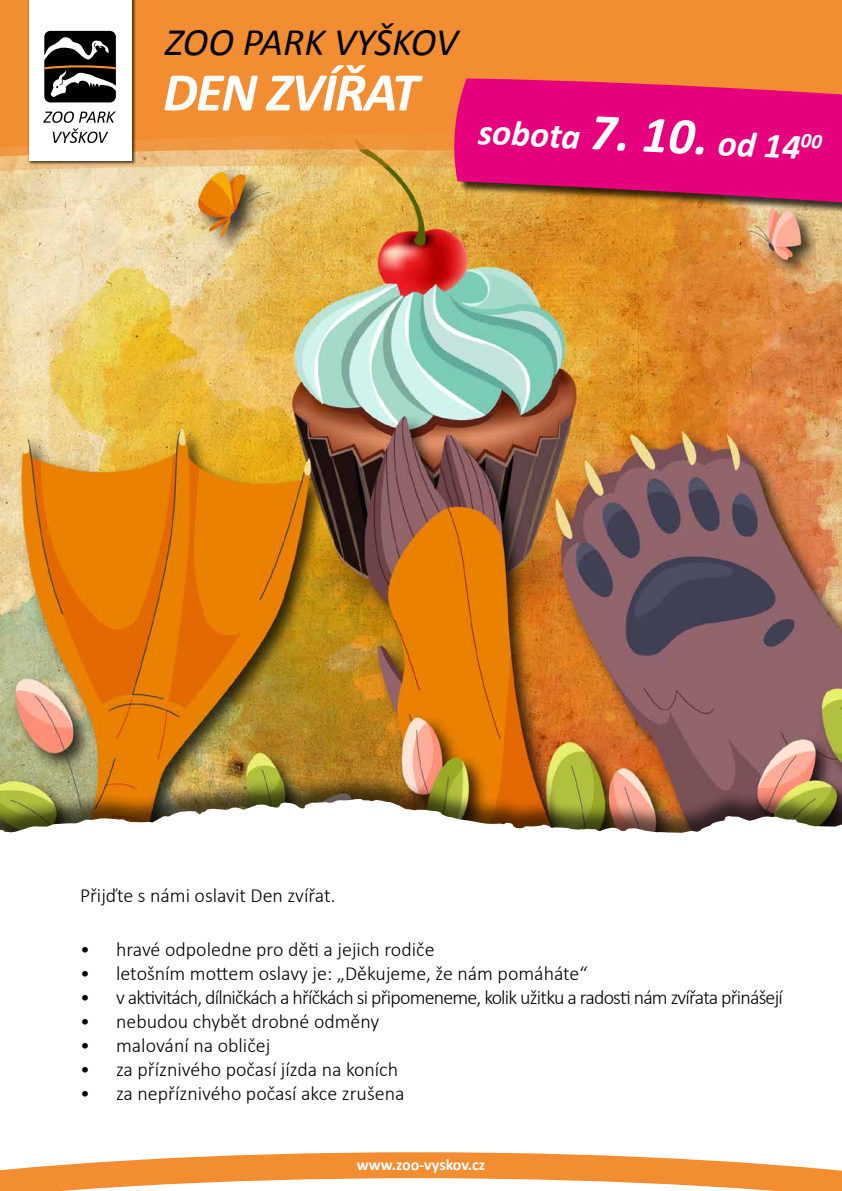
<style>
.page{position:relative;width:842px;height:1191px;background:#fff}
.page>*{position:absolute;margin:0;border:0;box-sizing:border-box;transform-origin:0 0}
.t1{font:italic 700 55px "Calibri";letter-spacing:-.03em;color:#fff}
.t2{font:italic 39.1px "Calibri";letter-spacing:-.005em;color:#000}
.t3{font:italic 700 36px "Calibri";color:#fff}
.t4{font:300 20px "Calibri";color:#000}
.t5{font:300 20px "Calibri";letter-spacing:-.04em;color:#000}
.t6{font:700 16px "Calibri";color:#fff}
.s1{font-size:52px}
</style>
<div class="page">
<img style="left:0;top:195px;width:842px;height:564px">
<div style="left:0;top:759px;width:842px;height:171px;background:#000;opacity:.6"></div>
<img style="left:0;top:785px;width:842px;height:145px">
<svg style="left:0;top:0;width:842px;height:195px;background:#f09740"></svg>
<div style="left:27px;top:0;width:109px;height:165px;background:#000;opacity:.75"></div>
<div style="left:29px;top:0;width:102px;height:161px;background:#fff"></div>
<svg style="left:44px;top:31px;width:72px;height:71px"></svg>
<svg style="left:43px;top:111px;width:73px;height:32px"></svg>
<div style="left:456px;top:80px;width:386px;height:183px;background:#000;opacity:.75"></div>
<svg style="left:450px;top:78px;width:392px;height:173px;background:#dd3962"></svg>
<svg style="left:0;top:1152px;width:842px;height:39px"></svg>
<h2 class="t2" style="left:165px;top:15px;width:294px">ZOO PARK VYŠKOV</h2>
<h1 class="t1" style="left:163px;top:53px;width:257px">DEN ZVÍŘAT</h1>
<h3 class="t3" style="left:480px;top:106px;width:345px;rotate:3deg">sobota <span class="s1">7. 10.</span> od 14<sup>00</sup></h3>
<p class="t4" style="left:80px;top:883px;width:257px">Přijďte s námi oslavit Den zvířat.</p>
<p class="t4" style="left:80px;top:937px;width:356px">• hravé odpoledne pro děti a jejich rodiče</p>
<p class="t4" style="left:80px;top:961px;width:509px">• letošním mottem oslavy je: „Děkujeme, že nám pomáháte“</p>
<p class="t5" style="left:80px;top:985px;width:704px">• v aktivitách, dílničkách a hříčkách si připomeneme, kolik užitku a radosti nám zvířata přinášejí</p>
<p class="t4" style="left:80px;top:1009px;width:301px">• nebudou chybět drobné odměny</p>
<p class="t4" style="left:80px;top:1033px;width:192px">• malování na obličej</p>
<p class="t4" style="left:80px;top:1057px;width:320px">• za příznivého počasí jízda na koních</p>
<p class="t4" style="left:80px;top:1081px;width:326px">• za nepříznivého počasí akce zrušena</p>
<p class="t6" style="left:357px;top:1153px;width:130px">www.zoo-vyskov.cz</p>
</div>
